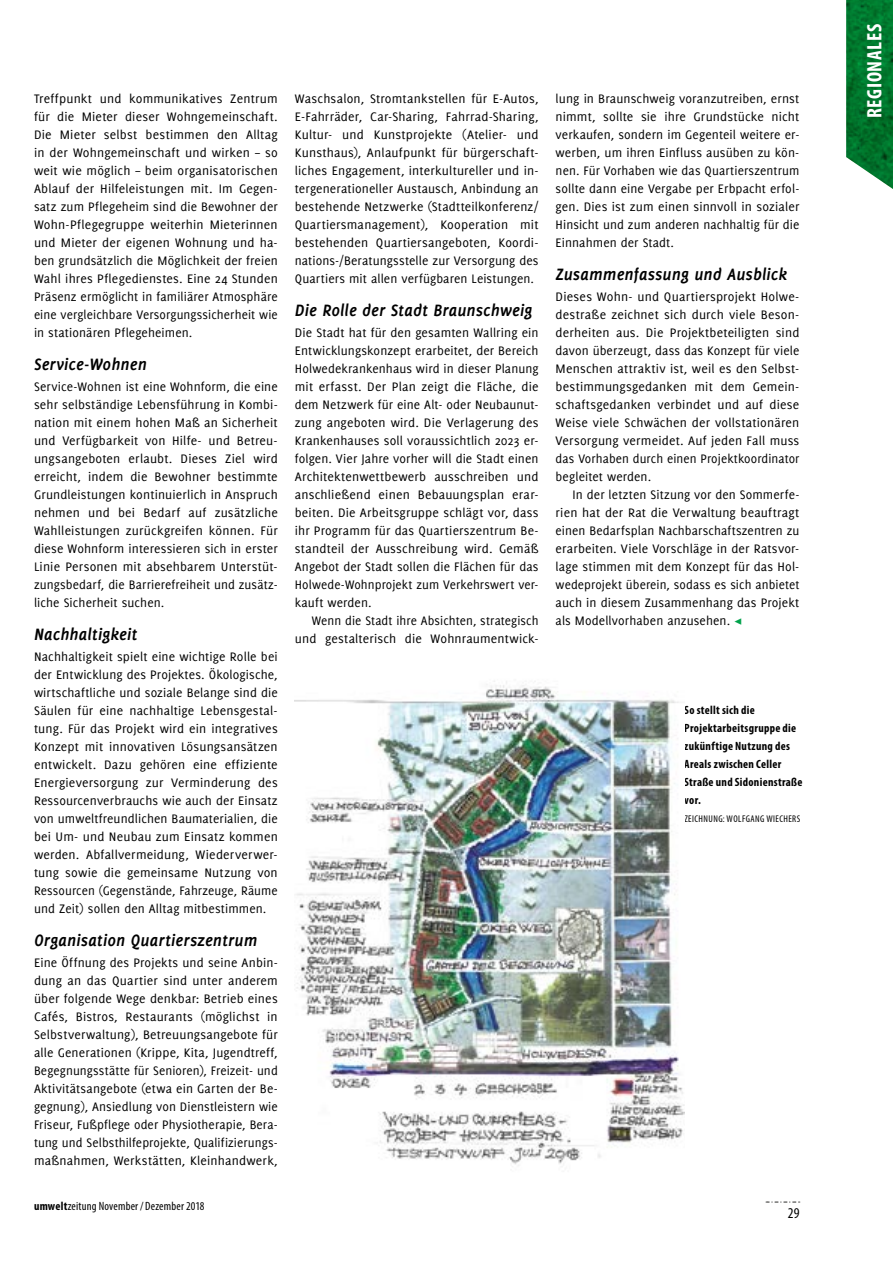
<style>
.page{position:relative;width:893px;height:1263px;background:#fff}
.page>*{position:absolute;margin:0;border:0;box-sizing:border-box;transform-origin:0 0}
.t1{font:700 condensed 21px "Myriad Pro";letter-spacing:.03em;color:#fff}
.t2{font:italic 700 18px "Delicious";color:#000}
.t3{font:condensed 15px "Myriad Pro";color:#000}
.t4{font:13.5px/18px "Delicious";letter-spacing:.005em;color:#000;text-align:justify}
.t5{font:700 condensed 12px/18px "Myriad Pro";letter-spacing:.025em;color:#000}
.t6{font:condensed 12px "Myriad Pro";letter-spacing:.015em;color:#000}
.t7{font:condensed 9.75px "Myriad Pro";letter-spacing:.045em;color:#000}
.s1{font-weight:700}
.s2{font-family:"Minion Pro";color:#00a24b}
</style>
<div class="page">
<svg style="left:766px;top:1201px;width:34px;height:2px"></svg>
<img style="left:295px;top:681px;width:389px;height:485px">
<img style="left:846px;top:0;width:47px;height:189px">
<p class="t4" style="left:34px;top:89px;width:245px">Treffpunkt und kommunikatives Zentrum für die Mieter dieser Wohngemeinschaft.<br>Die Mieter selbst bestimmen den Alltag in der Wohngemeinschaft und wirken – so weit wie möglich – beim organisatorischen Ablauf der Hilfeleistungen mit. Im Gegen&shy;satz zum Pflegeheim sind die Bewohner der Wohn-Pflegegruppe weiterhin Mieterinnen und Mieter der eigenen Wohnung und ha&shy;ben grundsätzlich die Möglichkeit der freien Wahl ihres Pflegedienstes. Eine 24 Stunden Präsenz ermöglicht in familiärer Atmosphäre eine vergleichbare Versorgungssicherheit wie in stationären Pflegeheimen.</p>
<h2 class="t2" style="left:34px;top:354px;width:114px">Service-Wohnen</h2>
<p class="t4" style="left:34px;top:377px;width:245px">Service-Wohnen ist eine Wohnform, die eine sehr selbständige Lebensführung in Kombi&shy;nation mit einem hohen Maß an Sicherheit und Verfügbarkeit von Hilfe- und Betreu&shy;ungsangeboten erlaubt. Dieses Ziel wird erreicht, indem die Bewohner bestimmte Grundleistungen kontinuierlich in Anspruch nehmen und bei Bedarf auf zusätzliche Wahlleistungen zurückgreifen können. Für diese Wohnform interessieren sich in erster Linie Personen mit absehbarem Unterstüt&shy;zungsbedarf, die Barrierefreiheit und zusätz&shy;liche Sicherheit suchen.</p>
<h2 class="t2" style="left:34px;top:624px;width:105px">Nachhaltigkeit</h2>
<p class="t4" style="left:34px;top:647px;width:245px">Nachhaltigkeit spielt eine wichtige Rolle bei der Entwicklung des Projektes. Ökologische, wirtschaftliche und soziale Belange sind die Säulen für eine nachhaltige Lebensgestal&shy;tung. Für das Projekt wird ein integratives Konzept mit innovativen Lösungsansätzen entwickelt. Dazu gehören eine effiziente Energieversorgung zur Verminderung des Ressourcenverbrauchs wie auch der Einsatz von umweltfreundlichen Baumaterialien, die bei Um- und Neubau zum Einsatz kommen werden. Abfallvermeidung, Wiederverwer&shy;tung sowie die gemeinsame Nutzung von Ressourcen (Gegenstände, Fahrzeuge, Räume und Zeit) sollen den Alltag mitbestimmen.</p>
<h2 class="t2" style="left:34px;top:930px;width:225px">Organisation Quartierszentrum</h2>
<p class="t4" style="left:34px;top:953px;width:245px">Eine Öffnung des Projekts und seine Anbin&shy;dung an das Quartier sind unter anderem über folgende Wege denkbar: Betrieb eines Cafés, Bistros, Restaurants (möglichst in Selbstverwaltung), Betreuungsangebote für alle Generationen (Krippe, Kita, Jugendtreff, Begegnungsstätte für Senioren), Freizeit- und Aktivitätsangebote (etwa ein Garten der Be&shy;gegnung), Ansiedlung von Dienstleistern wie Friseur, Fußpflege oder Physiotherapie, Bera&shy;tung und Selbsthilfeprojekte, Qualifizierungs&shy;maßnahmen, Werkstätten, Kleinhandwerk,</p>
<p class="t6" style="left:34px;top:1199px;width:172px"><span class="s1">umwelt</span>zeitung November / Dezember 2018</p>
<p class="t4" style="left:295px;top:89px;width:245px">Waschsalon, Stromtankstellen für E-Autos, E-Fahrräder, Car-Sharing, Fahrrad-Sharing, Kultur- und Kunstprojekte (Atelier- und Kunsthaus), Anlaufpunkt für bürgerschaft&shy;liches Engagement, interkultureller und in&shy;tergenerationeller Austausch, Anbindung an bestehende Netzwerke (Stadtteilkonferenz/ Quartiersmanagement), Kooperation mit bestehenden Quartiersangeboten, Koordi&shy;nations-/Beratungsstelle zur Versorgung des Quartiers mit allen verfügbaren Leistungen.</p>
<h2 class="t2" style="left:295px;top:300px;width:239px">Die Rolle der Stadt Braunschweig</h2>
<p class="t4" style="left:295px;top:323px;width:245px">Die Stadt hat für den gesamten Wallring ein Entwicklungskonzept erarbeitet, der Bereich Holwedekrankenhaus wird in dieser Planung mit erfasst. Der Plan zeigt die Fläche, die dem Netzwerk für eine Alt- oder Neubaunut&shy;zung angeboten wird. Die Verlagerung des Krankenhauses soll voraussichtlich 2023 er&shy;folgen. Vier Jahre vorher will die Stadt einen Architektenwettbewerb ausschreiben und anschließend einen Bebauungsplan erar&shy;beiten. Die Arbeitsgruppe schlägt vor, dass ihr Programm für das Quartierszentrum Be&shy;standteil der Ausschreibung wird. Gemäß Angebot der Stadt sollen die Flächen für das Holwede-Wohnprojekt zum Verkehrswert ver&shy;kauft werden.</p>
<p class="t4" style="left:295px;top:611px;width:245px;text-align:right">Wenn die Stadt ihre Absichten, strategisch und gestalterisch die Wohnraumentwick-</p>
<p class="t4" style="left:556px;top:89px;width:245px">lung in Braunschweig voranzutreiben, ernst nimmt, sollte sie ihre Grundstücke nicht verkaufen, sondern im Gegenteil weitere er&shy;werben, um ihren Einfluss ausüben zu kön&shy;nen. Für Vorhaben wie das Quartierszentrum sollte dann eine Vergabe per Erbpacht erfol&shy;gen. Dies ist zum einen sinnvoll in sozialer Hinsicht und zum anderen nachhaltig für die Einnahmen der Stadt.</p>
<h2 class="t2" style="left:556px;top:264px;width:233px">Zusammenfassung und Ausblick</h2>
<p class="t4" style="left:556px;top:287px;width:245px">Dieses Wohn- und Quartiersprojekt Holwe&shy;destraße zeichnet sich durch viele Beson&shy;derheiten aus. Die Projektbeteiligten sind davon überzeugt, dass das Konzept für viele Menschen attraktiv ist, weil es den Selbst&shy;bestimmungsgedanken mit dem Gemein&shy;schaftsgedanken verbindet und auf diese Weise viele Schwächen der vollstationären Versorgung vermeidet. Auf jeden Fall muss das Vorhaben durch einen Projektkoordinator begleitet werden.</p>
<p class="t4" style="left:556px;top:485px;width:245px;text-indent:17px">In der letzten Sitzung vor den Sommerfe&shy;rien hat der Rat die Verwaltung beauftragt einen Bedarfsplan Nachbarschaftszentren zu erarbeiten. Viele Vorschläge in der Ratsvor&shy;lage stimmen mit dem Konzept für das Hol&shy;wedeprojekt überein, sodass es sich anbietet auch in diesem Zusammenhang das Projekt als Modellvorhaben anzusehen. <span class="s2">◀</span></p>
<p class="t5" style="left:684px;top:701px;width:120px">So stellt sich die<br>Projektarbeitsgruppe die zukünftige Nutzung des<br>Areals zwischen Celler<br>Straße und Sidonienstraße vor.</p>
<p class="t7" style="left:684px;top:813px;width:117px">Zeichnung: Wolfgang Wiechers</p>
<p class="t3" style="left:788px;top:1204px;width:13px">29</p>
<h1 class="t1" style="left:861px;top:118px;width:96px;rotate:-90deg">Regionales</h1>
</div>
